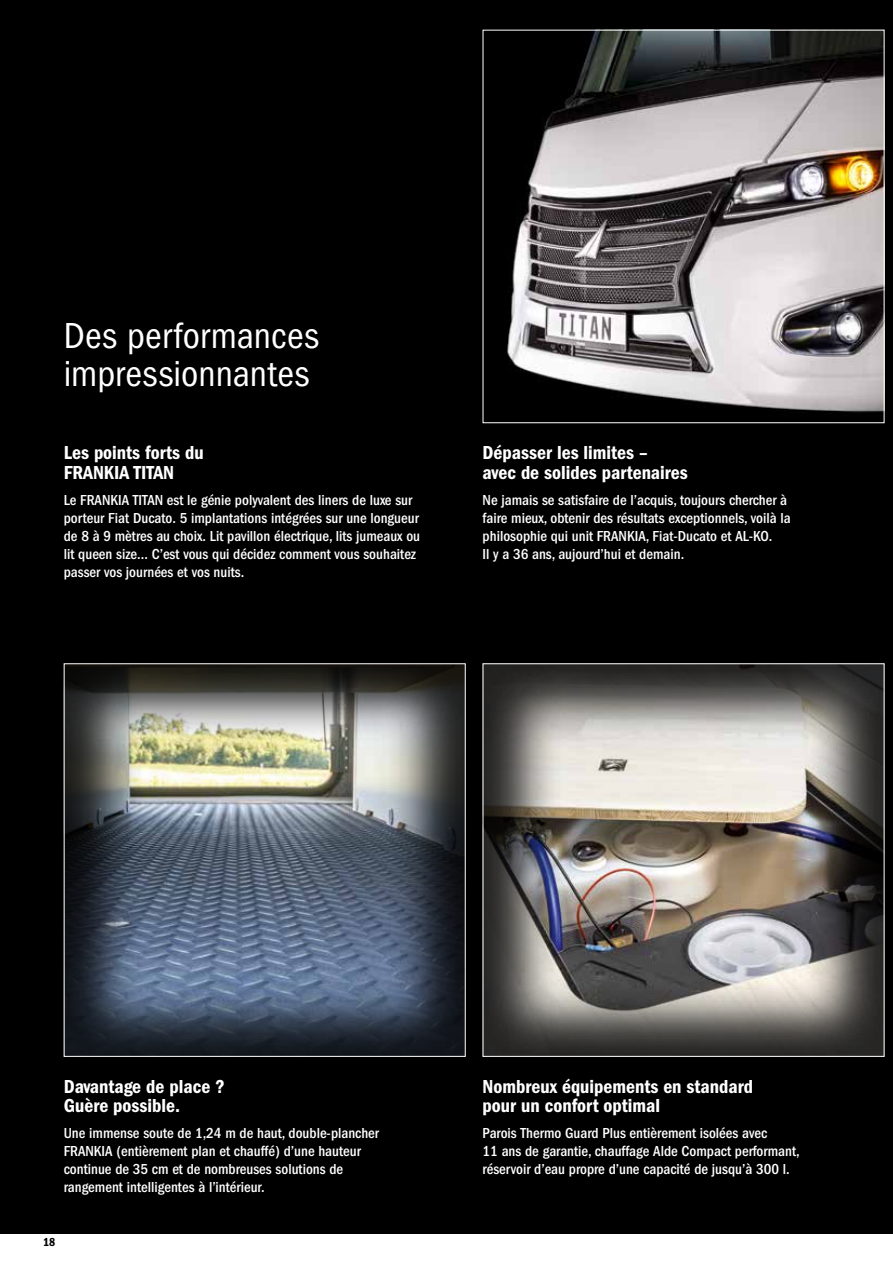
<style>
.page{position:relative;width:893px;height:1263px;background:#fff}
.page>*{position:absolute;margin:0;border:0;box-sizing:border-box;transform-origin:0 0}
.t1{font:condensed 37.5px/37.5px "Franklin Gothic";letter-spacing:.005em;color:#fff}
.t2{font:600 condensed 19.5px/19.5px "Franklin Gothic";color:#fff}
.t3{font:500 condensed 15px/18px "Franklin Gothic";color:#fff}
.t4{font:600 condensed 12px "Franklin Gothic";color:#000}
</style>
<div class="page">
<div style="left:0;top:0;width:893px;height:1233px;background:#000"></div>
<img style="left:507px;top:32px;width:375px;height:380px">
<div style="left:63px;top:661px;width:405px;height:397px;background:#000;opacity:.85"></div>
<div style="left:481px;top:661px;width:405px;height:397px;background:#000;opacity:.85"></div>
<div style="left:64px;top:663px;width:402px;height:394px;border:1px solid #fff"></div>
<div style="left:483px;top:663px;width:401px;height:394px;border:1px solid #fff"></div>
<h1 class="t1" style="left:64px;top:317px;width:257px">Des performances impressionnantes</h1>
<h2 class="t2" style="left:64px;top:443px;width:141px">Les points forts du<br>FRANKIA TITAN</h2>
<p class="t3" style="left:64px;top:491px;width:358px">Le FRANKIA TITAN est le génie polyvalent des liners de luxe sur porteur Fiat Ducato. 5 implantations intégrées sur une longueur de 8 à 9 mètres au choix. Lit pavillon électrique, lits jumeaux ou lit queen size... C’est vous qui décidez comment vous souhaitez passer vos journées et vos nuits.</p>
<h2 class="t2" style="left:483px;top:443px;width:207px">Dépasser les limites –<br>avec de solides partenaires</h2>
<p class="t3" style="left:483px;top:491px;width:310px">Ne jamais se satisfaire de l’acquis, toujours chercher à faire mieux, obtenir des résultats exceptionnels, voilà la philosophie qui unit FRANKIA, Fiat-Ducato et AL-KO.<br>Il y a 36 ans, aujourd’hui et demain.</p>
<h2 class="t2" style="left:64px;top:1076px;width:162px">Davantage de place ?<br>Guère possible.</h2>
<p class="t3" style="left:64px;top:1124px;width:317px">Une immense soute de 1,24 m de haut, double-plancher FRANKIA (entièrement plan et chauffé) d’une hauteur continue de 35 cm et de nombreuses solutions de rangement intelligentes à l’intérieur.</p>
<p class="t4" style="left:43px;top:1235px;width:14px">18</p>
<h2 class="t2" style="left:483px;top:1076px;width:272px">Nombreux équipements en standard pour un confort optimal</h2>
<p class="t3" style="left:483px;top:1124px;width:319px">Parois Thermo Guard Plus entièrement isolées avec<br>11 ans de garantie, chauffage Alde Compact performant, réservoir d’eau propre d’une capacité de jusqu’à 300 l.</p>
</div>
